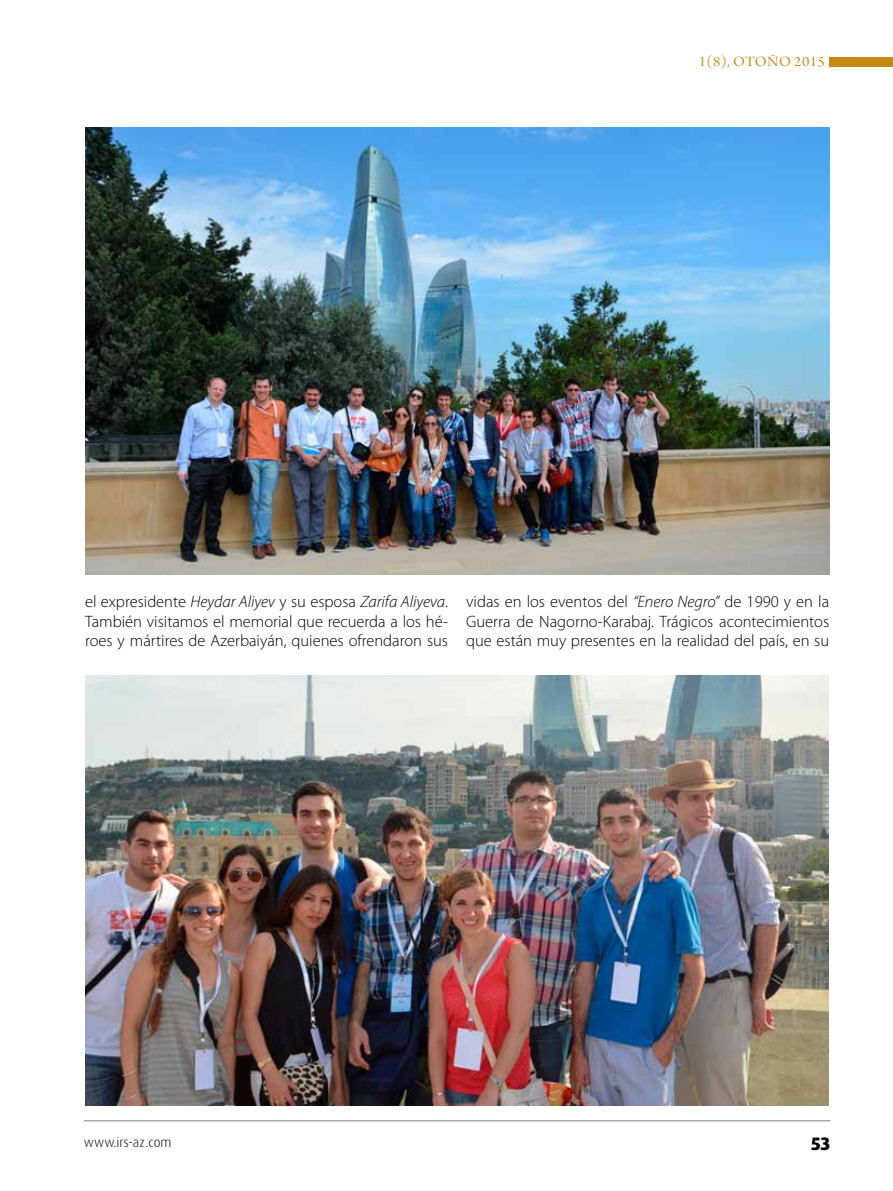
<style>
.page{position:relative;width:893px;height:1191px;background:#fff}
.page>*{position:absolute;margin:0;border:0;box-sizing:border-box;transform-origin:0 0}
.t1{font:800 18px "Dax Pro";color:#000}
.t2{font:300 16.5px/20px "Myriad Pro";color:#000;text-align:justify}
.t3{font:15px "Arno Pro Display";letter-spacing:.02em;color:#c88912;scale:1.1 1}
.t4{font:300 13.5px "Dax Pro";color:#000}
.s1{font-style:italic}
</style>
<div class="page">
<hr style="left:84px;top:1120px;width:746px;height:1px;background:#808285">
<div style="left:829px;top:57px;width:64px;height:9px;background:#c88912"></div>
<img style="left:85px;top:128px;width:744px;height:447px">
<img style="left:85px;top:675px;width:743px;height:431px">
<p class="t3" style="left:699px;top:53px;width:116px">1(8), OTOÑO 2015</p>
<p class="t2" style="left:85px;top:591px;width:365px">el expresidente <span class="s1">Heydar Aliyev</span> y su esposa <span class="s1">Zarifa Aliyeva</span>.<br>También visitamos el memorial que recuerda a los hé&shy;roes y mártires de Azerbaiyán, quienes ofrendaron sus</p>
<p class="t2" style="left:466px;top:591px;width:365px">vidas en los eventos del <span class="s1">“Enero Negro”</span> de 1990 y en la Guerra de Nagorno-Karabaj. Trágicos acontecimientos que están muy presentes en la realidad del país, en su</p>
<p class="t4" style="left:84px;top:1133px;width:89px">www.irs-az.com</p>
<p class="t1" style="left:811px;top:1131px;width:21px">53</p>
</div>
